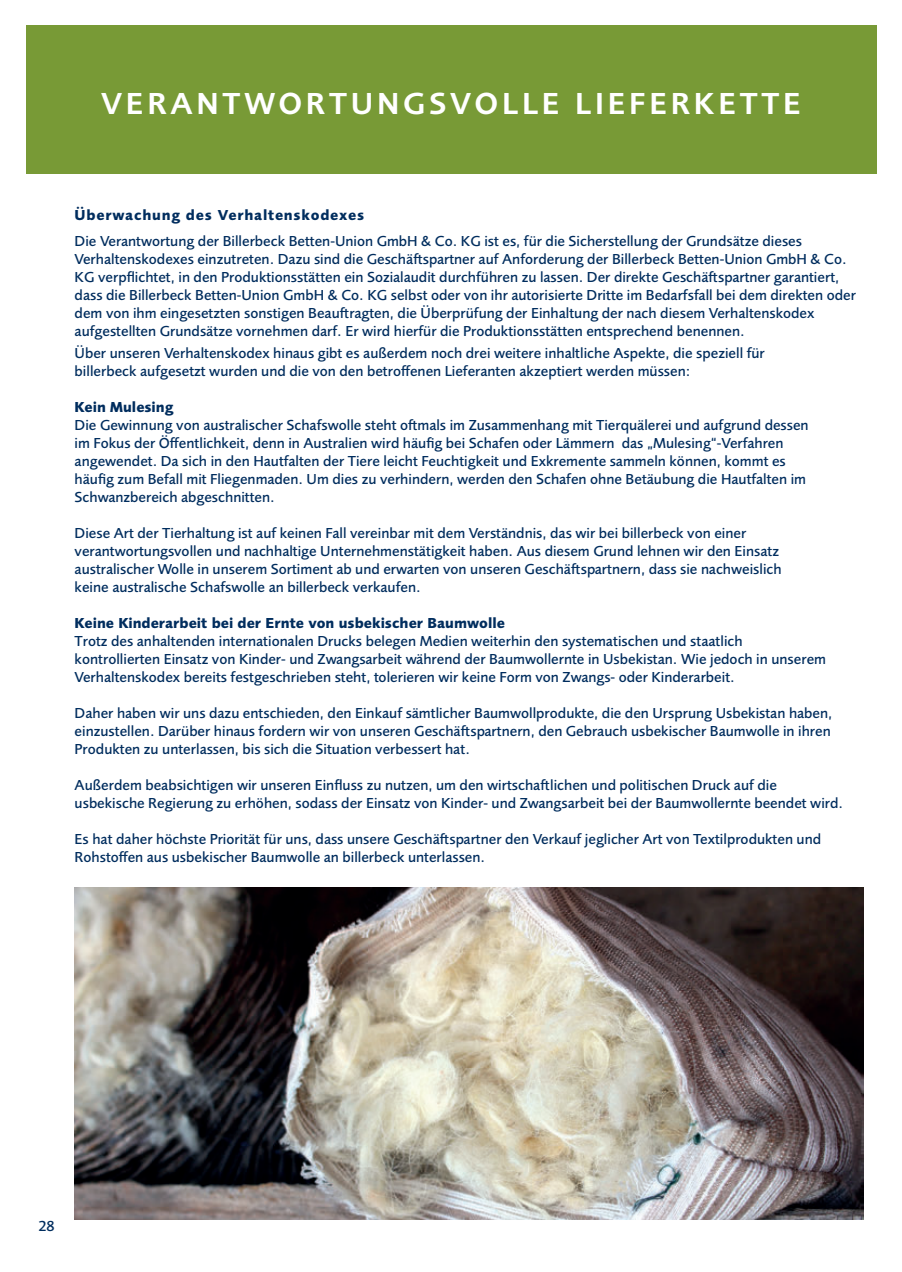
<style>
.page{position:relative;width:902px;height:1272px;background:#fff}
.page>*{position:absolute;margin:0;border:0;box-sizing:border-box;transform-origin:0 0}
.t1{font:600 31.5px "Foundry Sans";letter-spacing:.12em;color:#fff}
.t2{font:500 15px/18px "Foundry Sans";color:#002d5e}
.t3{font:700 15px "Foundry Sans";color:#002d5e}
.t4{font:700 15px "Foundry Sans";letter-spacing:.05em;color:#002d5e}
</style>
<div class="page">
<div style="left:26px;top:26px;width:850px;height:148px;background:#789a36"></div>
<img style="left:75px;top:888px;width:788px;height:332px">
<p class="t1" style="left:101px;top:80px;width:701px">VERANTWORTUNGSVOLLE LIEFERKETTE</p>
<p class="t4" style="left:75px;top:203px;width:291px">Überwachung des Verhaltenskodexes</p>
<p class="t2" style="left:75px;top:230px;width:783px">Die Verantwortung der Billerbeck Betten-Union GmbH &amp; Co. KG ist es, für die Sicherstellung der Grundsätze dieses Verhaltenskodexes einzutreten. Dazu sind die Geschäftspartner auf Anforderung der Billerbeck Betten-Union GmbH &amp; Co.<br>KG verpflichtet, in den Produktionsstätten ein Sozialaudit durchführen zu lassen. Der direkte Geschäftspartner garantiert, dass die Billerbeck Betten-Union GmbH &amp; Co. KG selbst oder von ihr autorisierte Dritte im Bedarfsfall bei dem direkten oder dem von ihm eingesetzten sonstigen Beauftragten, die Überprüfung der Einhaltung der nach diesem Verhaltenskodex aufgestellten Grundsätze vornehmen darf. Er wird hierfür die Produktionsstätten entsprechend benennen.</p>
<p class="t2" style="left:75px;top:343px;width:692px">Über unseren Verhaltenskodex hinaus gibt es außerdem noch drei weitere inhaltliche Aspekte, die speziell für billerbeck aufgesetzt wurden und die von den betroffenen Lieferanten akzeptiert werden müssen:</p>
<p class="t3" style="left:75px;top:396px;width:100px">Kein Mulesing</p>
<p class="t2" style="left:75px;top:415px;width:736px">Die Gewinnung von australischer Schafswolle steht oftmals im Zusammenhang mit Tierquälerei und aufgrund dessen im Fokus der Öffentlichkeit, denn in Australien wird häufig bei Schafen oder Lämmern das „Mulesing“-Verfahren angewendet. Da sich in den Hautfalten der Tiere leicht Feuchtigkeit und Exkremente sammeln können, kommt es häufig zum Befall mit Fliegenmaden. Um dies zu verhindern, werden den Schafen ohne Betäubung die Hautfalten im Schwanzbereich abgeschnitten.</p>
<p class="t2" style="left:75px;top:523px;width:708px">Diese Art der Tierhaltung ist auf keinen Fall vereinbar mit dem Verständnis, das wir bei billerbeck von einer verantwortungsvollen und nachhaltige Unternehmenstätigkeit haben. Aus diesem Grund lehnen wir den Einsatz australischer Wolle in unserem Sortiment ab und erwarten von unseren Geschäftspartnern, dass sie nachweislich keine australische Schafswolle an billerbeck verkaufen.</p>
<p class="t3" style="left:75px;top:612px;width:432px">Keine Kinderarbeit bei der Ernte von usbekischer Baumwolle</p>
<p class="t2" style="left:75px;top:631px;width:753px">Trotz des anhaltenden internationalen Drucks belegen Medien weiterhin den systematischen und staatlich kontrollierten Einsatz von Kinder- und Zwangsarbeit während der Baumwollernte in Usbekistan. Wie jedoch in unserem<br>Verhaltenskodex bereits festgeschrieben steht, tolerieren wir keine Form von Zwangs- oder Kinderarbeit.</p>
<p class="t2" style="left:75px;top:703px;width:759px;text-align:justify">Daher haben wir uns dazu entschieden, den Einkauf sämtlicher Baumwollprodukte, die den Ursprung Usbekistan haben, einzustellen. Darüber hinaus fordern wir von unseren Geschäftspartnern, den Gebrauch usbekischer Baumwolle in ihren Produkten zu unterlassen, bis sich die Situation verbessert hat.</p>
<p class="t2" style="left:75px;top:775px;width:770px">Außerdem beabsichtigen wir unseren Einfluss zu nutzen, um den wirtschaftlichen und politischen Druck auf die usbekische Regierung zu erhöhen, sodass der Einsatz von Kinder- und Zwangsarbeit bei der Baumwollernte beendet wird.</p>
<p class="t2" style="left:75px;top:829px;width:748px">Es hat daher höchste Priorität für uns, dass unsere Geschäftspartner den Verkauf jeglicher Art von Textilprodukten und<br>Rohstoffen aus usbekischer Baumwolle an billerbeck unterlassen.</p>
<p class="t2" style="left:39px;top:1216px;width:18px">28</p>
</div>
